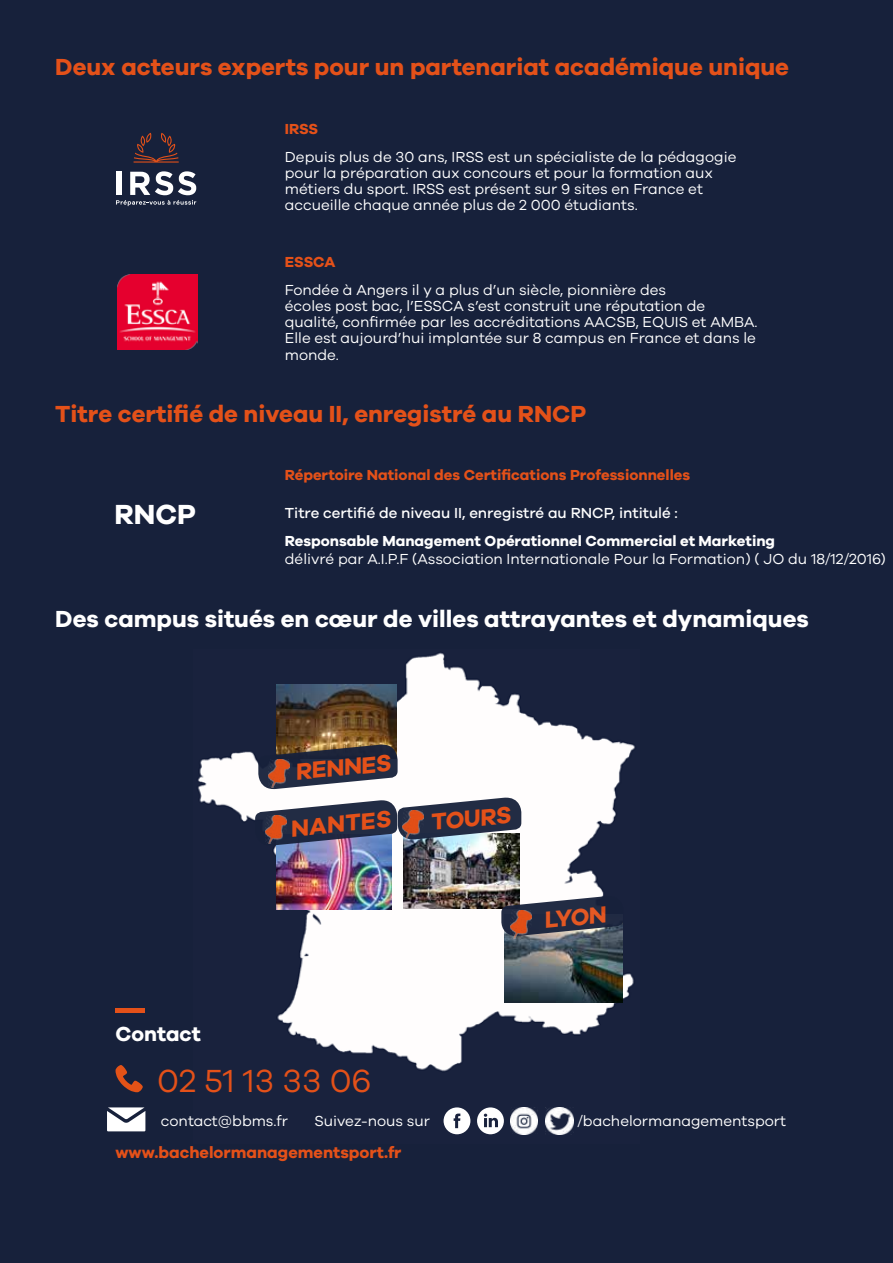
<style>
.page{position:relative;width:893px;height:1263px;background:#17213b}
.page>*{position:absolute;margin:0;border:0;box-sizing:border-box;transform-origin:0 0}
.t1{font:33px "Galano Grotesque";color:#e45119}
.t2{font:700 28.5px "Galano Grotesque";color:#fff}
.t3{font:700 24px "Galano Grotesque";color:#e45119}
.t4{font:700 24px "Galano Grotesque";color:#fff}
.t5{font:700 21px "Galano Grotesque";color:#fff}
.t6{font:700 16.5px "Galano Grotesque";color:#e45119}
.t7{font:15px/16.2px "Galano Grotesque";color:#fff}
.t8{font:700 15px "Galano Grotesque";color:#e45119}
.t9{font:700 15px "Galano Grotesque";color:#fff}
.t10{font:500 15px "Galano Grotesque";color:#fff}
</style>
<div class="page">
<hr style="left:116px;top:1009px;width:29px;height:4px;background:#e45119">
<svg style="left:134px;top:133px;width:45px;height:30px"></svg>
<svg style="left:116px;top:171px;width:80px;height:35px"></svg>
<svg style="left:116px;top:1065px;width:27px;height:27px"></svg>
<img style="left:198px;top:652px;width:437px;height:483px">
<img style="left:277px;top:847px;width:114px;height:62px">
<img style="left:276px;top:684px;width:121px;height:59px">
<img style="left:505px;top:937px;width:117px;height:66px">
<img style="left:403px;top:847px;width:116px;height:62px">
<svg style="left:501px;top:894px;width:122px;height:43px"></svg>
<svg style="left:255px;top:743px;width:266px;height:104px"></svg>
<img style="left:269px;top:760px;width:21px;height:28px">
<img style="left:511px;top:910px;width:20px;height:28px">
<img style="left:403px;top:810px;width:20px;height:28px">
<img style="left:265px;top:816px;width:21px;height:28px">
<svg style="left:107px;top:1107px;width:38px;height:24px"></svg>
<svg style="left:477px;top:1107px;width:27px;height:27px"></svg>
<svg style="left:444px;top:1107px;width:26px;height:27px"></svg>
<img style="left:546px;top:1107px;width:27px;height:27px">
<img style="left:510px;top:1107px;width:27px;height:27px">
<img style="left:118px;top:275px;width:79px;height:74px">
<h3 class="t3" style="left:55px;top:52px;width:735px">Deux acteurs experts pour un partenariat académique unique</h3>
<p class="t8" style="left:285px;top:119px;width:35px">IRSS</p>
<p class="t7" style="left:285px;top:148px;width:453px">Depuis plus de 30 ans, IRSS est un spécialiste de la pédagogie pour la préparation aux concours et pour la formation aux métiers du sport. IRSS est présent sur 9 sites en France et accueille chaque année plus de 2 000 étudiants.</p>
<p class="t8" style="left:285px;top:252px;width:52px">ESSCA</p>
<p class="t7" style="left:285px;top:281px;width:474px">Fondée à Angers il y a plus d’un siècle, pionnière des<br>écoles post bac, l’ESSCA s’est construit une réputation de qualité, confirmée par les accréditations AACSB, EQUIS et AMBA.<br>Elle est aujourd’hui implantée sur 8 campus en France et dans le monde.</p>
<h3 class="t3" style="left:55px;top:399px;width:533px">Titre certifié de niveau II, enregistré au RNCP</h3>
<h2 class="t2" style="left:115px;top:497px;width:83px">RNCP</h2>
<p class="t8" style="left:285px;top:466px;width:407px">Répertoire National des Certifications Professionnelles</p>
<p class="t10" style="left:285px;top:504px;width:394px">Titre certifié de niveau II, enregistré au RNCP, intitulé :</p>
<p class="t9" style="left:285px;top:532px;width:492px">Responsable Management Opérationnel Commercial et Marketing</p>
<p class="t7" style="left:285px;top:551px;width:602px">délivré par A.I.P.F (Association Internationale Pour la Formation) ( JO du 18/12/2016)</p>
<h3 class="t4" style="left:55px;top:604px;width:755px">Des campus situés en cœur de villes attrayantes et dynamiques</h3>
<h3 class="t3" style="left:294px;top:757px;width:32px;rotate:-6deg">Rennes</h3>
<h3 class="t3" style="left:289px;top:814px;width:35px;rotate:-6deg">Nantes</h3>
<h3 class="t3" style="left:429px;top:808px;width:31px;rotate:-6deg">Tours</h3>
<h3 class="t3" style="left:542px;top:905px;width:64px;rotate:-6deg">Lyon</h3>
<h3 class="t5" style="left:116px;top:1021px;width:87px">Contact</h3>
<h1 class="t1" style="left:157px;top:1061px;width:216px">02 51 13 33 06</h1>
<p class="t7" style="left:161px;top:1113px;width:129px">contact@bbms.fr</p>
<p class="t7" style="left:315px;top:1113px;width:117px">Suivez-nous sur</p>
<p class="t7" style="left:577px;top:1113px;width:210px">/bachelormanagementsport</p>
<p class="t6" style="left:116px;top:1142px;width:287px">www.bachelormanagementsport.fr</p>
</div>
